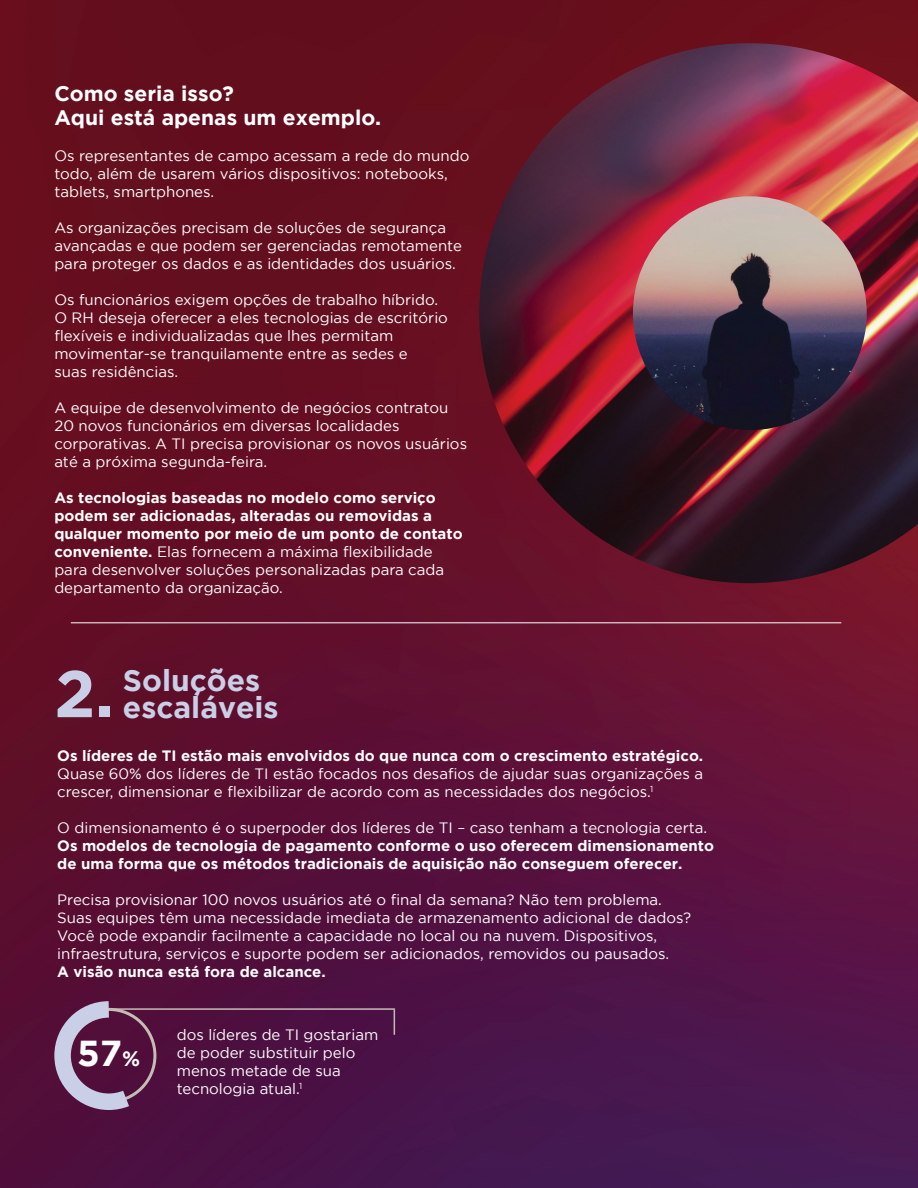
<style>
.page{position:relative;width:918px;height:1188px;background:#fff}
.page>*{position:absolute;margin:0;border:0;box-sizing:border-box;transform-origin:0 0}
.callout{font:700 66px "Gotham";color:#cacfe8}
.callout-2{font:700 36px "Gotham";color:#fff}
.t1{font:700 30px "Gotham";color:#cacfe8}
.t2{font:700 21px/24px "Gotham";color:#fff}
.t3{font:15px/18px "Gotham";color:#fff}
.t4{font:700 15px/18px "Gotham";color:#fff}
.s1{font-weight:400}
.s2{font-weight:700}
.s3{font-size:21px}
</style>
<div class="page">
<img style="left:0;top:0;width:918px;height:1188px">
<hr style="left:71px;top:623px;width:770px;height:1px;background:#fff">
<svg style="left:46px;top:993px;width:102px;height:125px;background:#6c3960"></svg>
<hr style="left:109px;top:1008px;width:286px;height:2px;background:#c3bdb5">
<svg style="left:394px;top:1010px;width:1px;height:25px"></svg>
<img style="left:479px;top:43px;width:439px;height:540px">
<img style="left:633px;top:196px;width:234px;height:234px;border-radius:117px">
<p class="t2" style="left:54px;top:81px;width:328px">Como seria isso?<br>Aqui está apenas um exemplo.</p>
<p class="t3" style="left:54px;top:146px;width:417px">Os representantes de campo acessam a rede do mundo todo, além de usarem vários dispositivos: notebooks, tablets, smartphones.</p>
<p class="t3" style="left:54px;top:218px;width:409px">As organizações precisam de soluções de segurança avançadas e que podem ser gerenciadas remotamente para proteger os dados e as identidades dos usuários.</p>
<p class="t3" style="left:54px;top:290px;width:395px">Os funcionários exigem opções de trabalho híbrido.<br>O RH deseja oferecer a eles tecnologias de escritório flexíveis e individualizadas que lhes permitam movimentar-se tranquilamente entre as sedes e<br>suas residências.</p>
<p class="t3" style="left:54px;top:398px;width:414px">A equipe de desenvolvimento de negócios contratou 20 novos funcionários em diversas localidades corporativas. A TI precisa provisionar os novos usuários até a próxima segunda-feira.</p>
<p class="t4" style="left:54px;top:488px;width:410px">As tecnologias baseadas no modelo como serviço podem ser adicionadas, alteradas ou removidas a qualquer momento por meio de um ponto de contato conveniente. <span class="s1">Elas fornecem a máxima flexibilidade para desenvolver soluções personalizadas para cada departamento da organização.</span></p>
<p class="callout" style="left:54px;top:656px;width:61px">2.</p>
<p class="t1" style="left:123px;top:663px;width:139px">Soluções</p>
<p class="t1" style="left:123px;top:690px;width:157px">escaláveis</p>
<p class="t3" style="left:57px;top:746px;width:647px;text-align:justify"><span class="s2">Os líderes de TI estão mais envolvidos do que nunca com o crescimento estratégico.<br></span>Quase 60% dos líderes de TI estão focados nos desafios de ajudar suas organizações a crescer, dimensionar e flexibilizar de acordo com as necessidades dos negócios.<sup>1</sup></p>
<p class="t4" style="left:57px;top:818px;width:658px"><span class="s1">O dimensionamento é o superpoder dos líderes de TI – caso tenham a tecnologia certa.<br></span>Os modelos de tecnologia de pagamento conforme o uso oferecem dimensionamento de uma forma que os métodos tradicionais de aquisição não conseguem oferecer.</p>
<p class="t3" style="left:57px;top:890px;width:635px">Precisa provisionar 100 novos usuários até o final da semana? Não tem problema.<br>Suas equipes têm uma necessidade imediata de armazenamento adicional de dados?<br>Você pode expandir facilmente a capacidade no local ou na nuvem. Dispositivos, infraestrutura, serviços e suporte podem ser adicionados, removidos ou pausados.<br><span class="s2">A visão nunca está fora de alcance.</span></p>
<p class="callout-2" style="left:77px;top:1032px;width:65px">57<span class="s3">%</span></p>
<p class="t3" style="left:177px;top:1026px;width:203px">dos líderes de TI gostariam de poder substituir pelo menos metade de sua tecnologia atual.<sup>1</sup></p>
</div>
